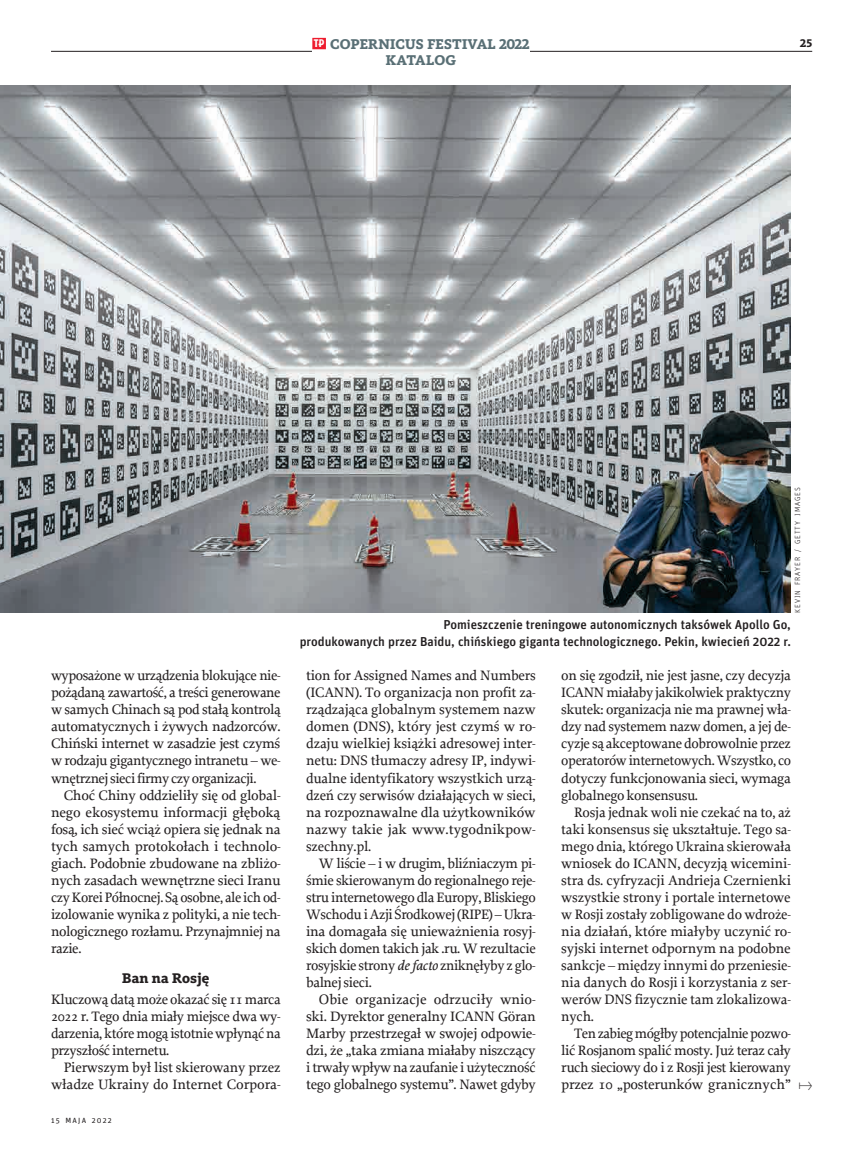
<style>
.page{position:relative;width:842px;height:1161px;background:#fff}
.page>*{position:absolute;margin:0;border:0;box-sizing:border-box;transform-origin:0 0}
.t1{font:800 14.7px/15.9px "Kievit Slab Pro";letter-spacing:.005em;color:#596f75;text-align:center}
.t2{font:800 14.55px "Kievit Slab Pro";letter-spacing:.02em;color:#231f20}
.t3{font:500 14.4px/17px "TP Proforma";letter-spacing:-.025em;color:#231f20;text-align:justify}
.t4{font:500 12.9px/17px "Unit Pro";color:#231f20;text-align:right}
.t5{font:800 11.55px "Kievit Slab Pro";color:#231f20}
.t6{font:300 7.5px "Unit Pro";letter-spacing:.12em;color:#231f20}
.t7{font:7.5px "Unit Pro";letter-spacing:.16em;color:#231f20}
.s1{font-family:"TP Proforma";font-weight:500;font-size:11.85px;color:#fff}
.s2{font-family:"TP Proforma Medium Cursiv";font-weight:400}
.s3{font-size:13.35px}
</style>
<div class="page">
<hr style="left:51px;top:51px;width:761px;height:1px;background:#231f20">
<hr style="left:312px;top:49px;width:218px;height:4px;background:#fff">
<div style="left:312px;top:38px;width:14px;height:11px;background:#ee1b2d"></div>
<img style="left:0;top:85px;width:791px;height:527px">
<p class="t1" style="left:313px;top:36px;width:218px"><span class="s1">½</span> COPERNICUS FESTIVAL 2022<br>KATALOG</p>
<p class="t5" style="left:800px;top:36px;width:14px">25</p>
<p class="t3" style="left:51px;top:667px;width:231px">wyposażone w urządzenia blokujące nie&shy;pożądaną zawartość, a treści generowane w samych Chinach są pod stałą kontrolą automatycznych i żywych nadzorców.<br>Chiński internet w zasadzie jest czymś w rodzaju gigantycznego intranetu – we&shy;wnętrznej sieci firmy czy organizacji.</p>
<p class="t3" style="left:51px;top:786px;width:231px;text-indent:13px">Choć Chiny oddzieliły się od global&shy;nego ekosystemu informacji głęboką fosą, ich sieć wciąż opiera się jednak na tych samych protokołach i technolo&shy;giach. Podobnie zbudowane na zbliżo&shy;nych zasadach wewnętrzne sieci Iranu czy Korei Północnej. Są osobne, ale ich od&shy;izolowanie wynika z polityki, a nie tech&shy;nologicznego rozłamu. Przynajmniej na razie.</p>
<p class="t2" style="left:122px;top:969px;width:89px">Ban na Rosję</p>
<p class="t3" style="left:51px;top:990px;width:231px">Kluczową datą może okazać się 11 marca 2022 r. Tego dnia miały miejsce dwa wy&shy;darzenia, które mogą istotnie wpłynąć na przyszłość internetu.</p>
<p class="t3" style="left:51px;top:1058px;width:231px;text-align:right">Pierwszym był list skierowany przez władze Ukrainy do Internet Corpora-</p>
<p class="t7" style="left:51px;top:1115px;width:62px">15 MAJA 2022</p>
<p class="t6" style="left:793px;top:613px;width:127px;rotate:-90deg">KEVIN FRAYER / GETTY IMAGES</p>
<p class="t4" style="left:300px;top:616px;width:493px">Pomieszczenie treningowe autonomicznych taksówek Apollo Go,<br>produkowanych przez Baidu, chińskiego giganta technologicznego. Pekin, kwiecień 2022 r.</p>
<p class="t3" style="left:306px;top:667px;width:231px">tion for Assigned Names and Numbers (ICANN). To organizacja non profit za&shy;rządzająca globalnym systemem nazw domen (DNS), który jest czymś w ro&shy;dzaju wielkiej książki adresowej inter&shy;netu: DNS tłumaczy adresy IP, indywi&shy;dualne identyfikatory wszystkich urzą&shy;dzeń czy serwisów działających w sieci, na rozpoznawalne dla użytkowników nazwy takie jak www.tygodnikpow&shy;szechny.pl.</p>
<p class="t3" style="left:306px;top:854px;width:231px;text-indent:13px">W liście – i w drugim, bliźniaczym pi&shy;śmie skierowanym do regionalnego reje&shy;stru internetowego dla Europy, Bliskiego Wschodu i Azji Środkowej (RIPE) – Ukra&shy;ina domagała się unieważnienia rosyj&shy;skich domen takich jak .ru. W rezultacie rosyjskie strony <span class="s2">de facto</span> zniknęłyby z glo&shy;balnej sieci.</p>
<p class="t3" style="left:306px;top:990px;width:231px;text-indent:13px">Obie organizacje odrzuciły wnio&shy;ski. Dyrektor generalny ICANN Göran Marby przestrzegał w swojej odpowie&shy;dzi, że „taka zmiana miałaby niszczący i trwały wpływ na zaufanie i użyteczność tego globalnego systemu”. Nawet gdyby</p>
<p class="t3" style="left:561px;top:667px;width:231px">on się zgodził, nie jest jasne, czy decyzja ICANN miałaby jakikolwiek praktyczny skutek: organizacja nie ma prawnej wła&shy;dzy nad systemem nazw domen, a jej de&shy;cyzje są akceptowane dobrowolnie przez operatorów internetowych. Wszystko, co dotyczy funkcjonowania sieci, wymaga globalnego konsensusu.</p>
<p class="t3" style="left:561px;top:803px;width:231px;text-indent:13px">Rosja jednak woli nie czekać na to, aż taki konsensus się ukształtuje. Tego sa&shy;mego dnia, którego Ukraina skierowała wniosek do ICANN, decyzją wicemini&shy;stra ds. cyfryzacji Andrieja Czernienki wszystkie strony i portale internetowe w Rosji zostały zobligowane do wdroże&shy;nia działań, które miałyby uczynić ro&shy;syjski internet odpornym na podobne sankcje – między innymi do przeniesie&shy;nia danych do Rosji i korzystania z ser&shy;werów DNS fizycznie tam zlokalizowa&shy;nych.</p>
<p class="t3" style="left:561px;top:1024px;width:231px;text-indent:13px">Ten zabieg mógłby potencjalnie pozwo&shy;lić Rosjanom spalić mosty. Już teraz cały ruch sieciowy do i z Rosji jest kierowany</p>
<p class="t3" style="left:561px;top:1075px;width:252px">przez 10 „posterunków granicznych” <span class="s3">ģ</span></p>
</div>
